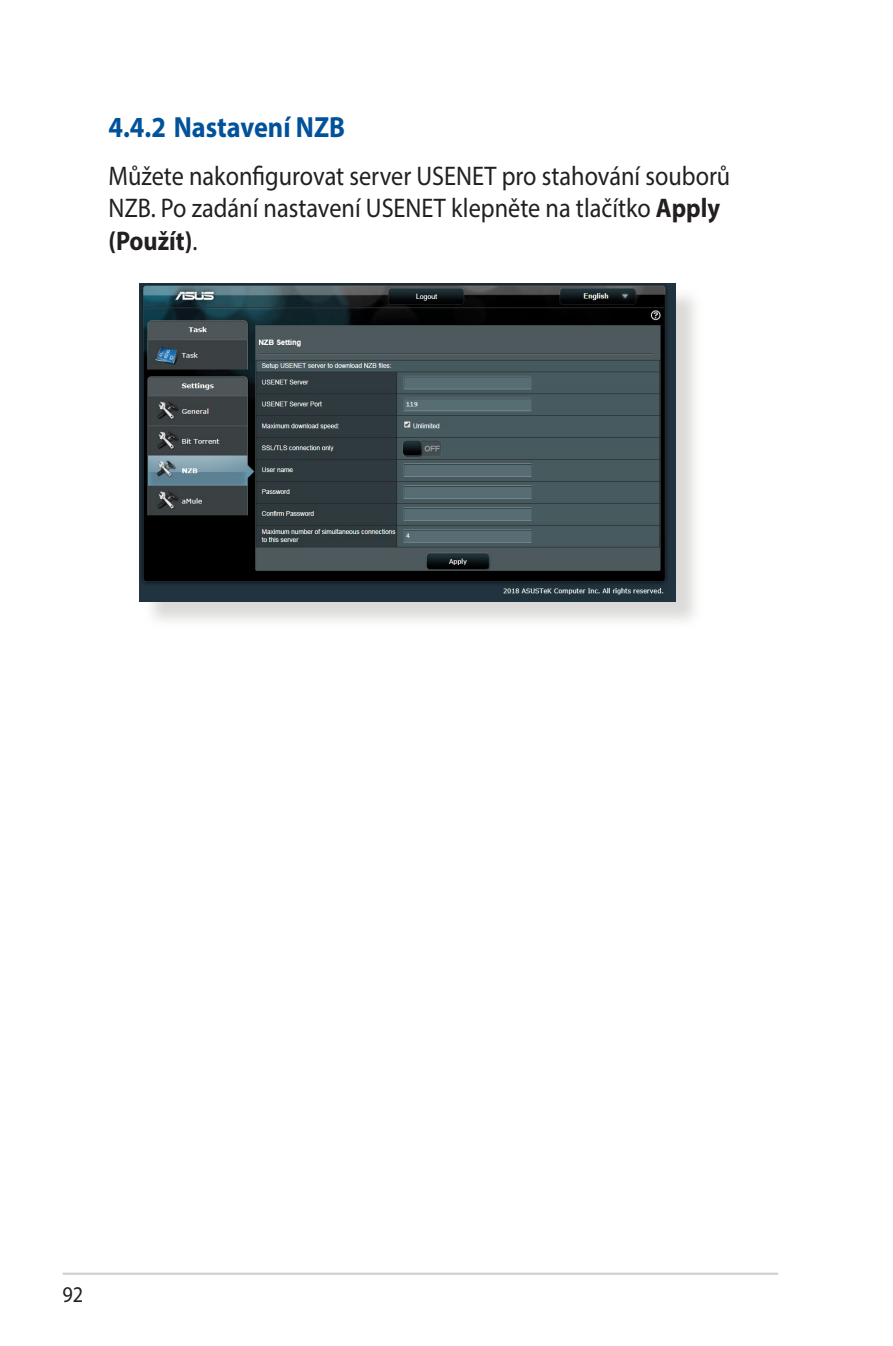
<style>
.page{position:relative;width:893px;height:1346px;background:#fff}
.page>*{position:absolute;margin:0;border:0;box-sizing:border-box;transform-origin:0 0}
.t1{font:700 29.25px "Myriad Pro";color:#01529a;scale:.9 1}
.t2{font:27px/32.4px "Myriad Pro";color:#231f20;scale:.9 1}
.t3{font:22.5px "Myriad Pro";color:#231f20;scale:.9 1}
.s1{font-weight:700}
</style>
<div class="page">
<hr style="left:63px;top:1272px;width:715px;height:3px;background:#d1d2d4">
<div style="left:143px;top:287px;width:560px;height:342px;background:#cfcecb;opacity:.75"></div>
<img style="left:140px;top:283px;width:535px;height:318px">
<p class="t1" style="left:108px;top:108px;width:264px">4.4.2 Nastavení NZB</p>
<p class="t2" style="left:108px;top:159px;width:692px">Můžete nakonfigurovat server USENET pro stahování souborů<br>NZB. Po zadání nastavení USENET klepněte na tlačítko <span class="s1">Apply (Použít)</span>.</p>
<p class="t3" style="left:63px;top:1281px;width:25px">92</p>
</div>
